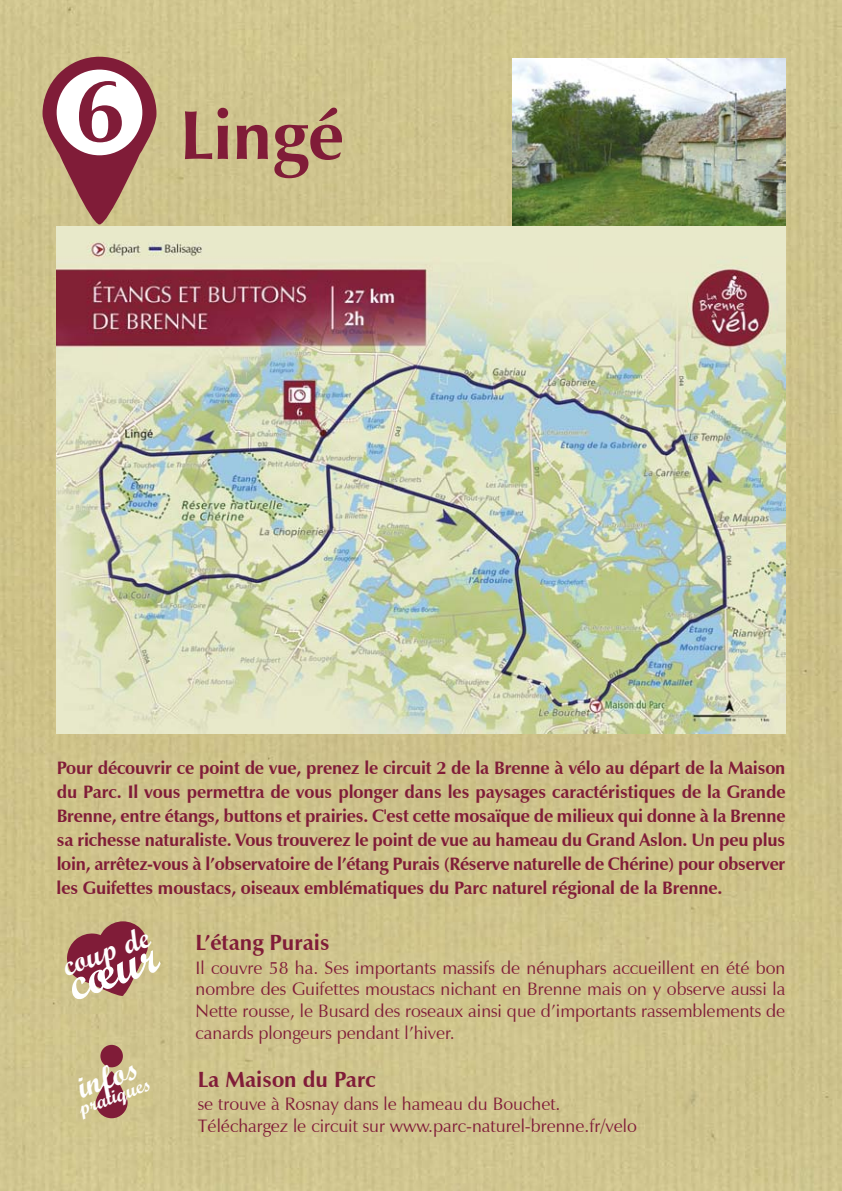
<style>
.page{position:relative;width:842px;height:1191px;background:#cfc38c}
.page>*{position:absolute;margin:0;border:0;box-sizing:border-box;transform-origin:0 0}
.t1{font:700 90px "Zapf Humanist 601 BT";color:#801c38}
.t2{font:700 70px "Zapf Humanist 601 BT";color:#801c38}
.t3{font:50px "Script MT Bold";color:#fff}
.t4{font:32px "Script MT Bold";color:#fff}
.t5{font:30px "Script MT Bold";color:#fff}
.t6{font:700 22px "Zapf Humanist 601 BT";color:#801c38}
.t7{font:20px "Script MT Bold";color:#fff}
.t8{font:700 18px/24px "Zapf Humanist 601 BT";letter-spacing:-.01em;color:#801c38;text-align:justify}
.t9{font:18px/21.6px "Zapf Humanist 601 BT";color:#801c38;text-align:justify}
</style>
<div class="page">
<img style="left:512px;top:58px;width:273px;height:169px">
<img style="left:57px;top:227px;width:728px;height:507px">
<svg style="left:67px;top:921px;width:81px;height:77px;background:#9a5454"></svg>
<svg style="left:96px;top:1071px;width:32px;height:47px;background:#9c5756"></svg>
<div style="left:100px;top:1044px;width:23px;height:23px;background:#801c38;border-radius:50%"></div>
<svg style="left:43px;top:57px;width:113px;height:167px;background:#a77063"></svg>
<div style="left:57px;top:70px;width:85px;height:85px;background:#fff;border-radius:50%"></div>
<h1 class="t1" style="left:75px;top:54px;width:51px">6</h1>
<h2 class="t2" style="left:180px;top:92px;width:166px">Lingé</h2>
<p class="t8" style="left:57px;top:756px;width:730px">Pour découvrir ce point de vue, prenez le circuit 2 de la Brenne à vélo au départ de la Maison du Parc. Il vous permettra de vous plonger dans les paysages caractéristiques de la Grande Brenne, entre étangs, buttons et prairies. C'est cette mosaïque de milieux qui donne à la Brenne sa richesse naturaliste. Vous trouverez le point de vue au hameau du Grand Aslon. Un peu plus loin, arrêtez-vous à l’observatoire de l’étang Purais (Réserve naturelle de Chérine) pour observer les Guifettes moustacs, oiseaux emblématiques du Parc naturel régional de la Brenne.</p>
<p class="t6" style="left:196px;top:929px;width:136px">L’étang Purais</p>
<p class="t9" style="left:196px;top:956px;width:591px">Il couvre 58 ha. Ses importants massifs de nénuphars accueillent en été bon nombre des Guifettes moustacs nichant en Brenne mais on y observe aussi la Nette rousse, le Busard des roseaux ainsi que d’importants rassemblements de canards plongeurs pendant l’hiver.</p>
<p class="t6" style="left:198px;top:1065px;width:179px">La Maison du Parc</p>
<p class="t9" style="left:198px;top:1093px;width:441px">se trouve à Rosnay dans le hameau du Bouchet.<br>Téléchargez le circuit sur www.parc-naturel-brenne.fr/velo</p>
<h3 class="t5" style="left:57px;top:949px;width:92px;rotate:-20deg">coup de</h3>
<h3 class="t3" style="left:58px;top:956px;width:94px;rotate:-20deg">cœur</h3>
<h3 class="t4" style="left:72px;top:1069px;width:64px;rotate:-20deg">infos</h3>
<p class="t7" style="left:75px;top:1097px;width:77px;rotate:-20deg">pratiques</p>
</div>
